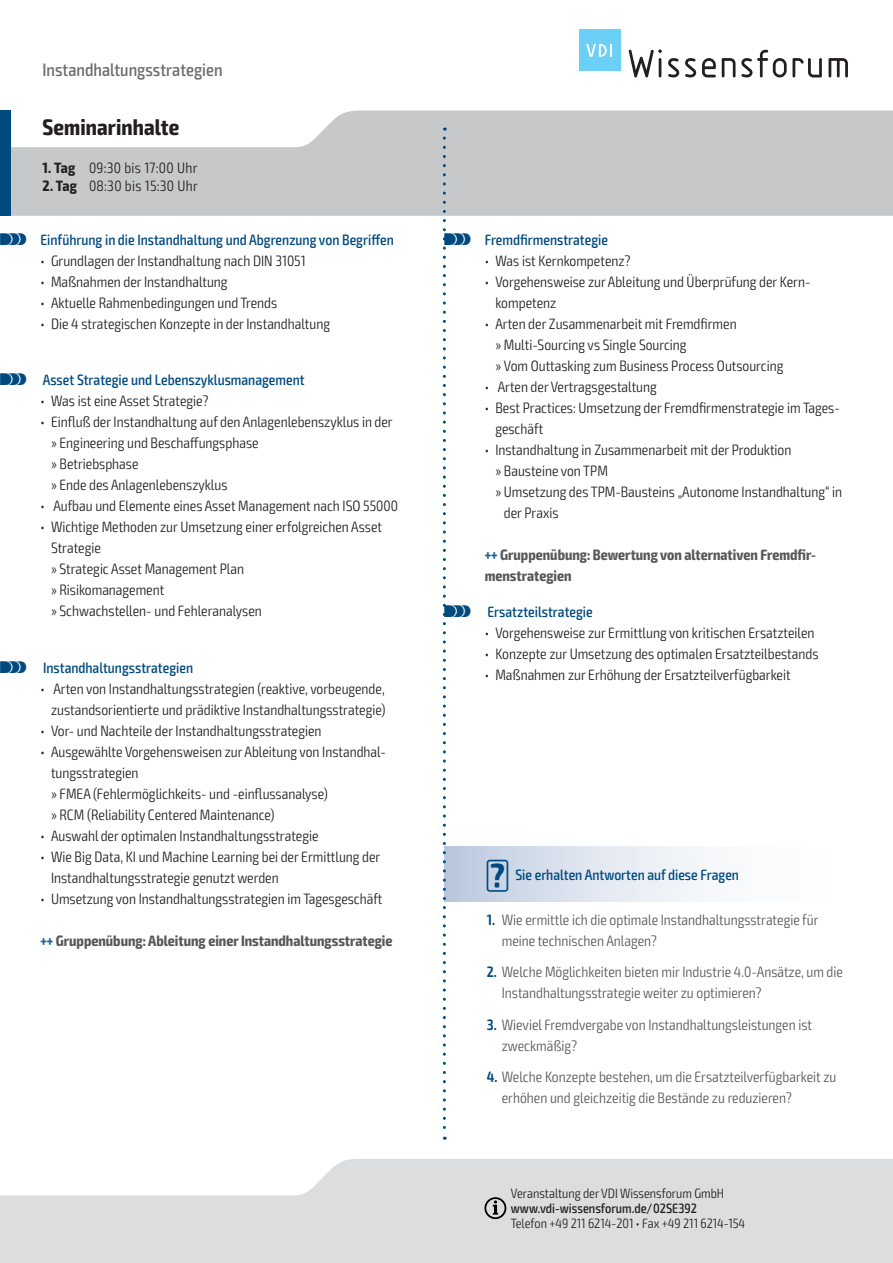
<style>
.page{position:relative;width:893px;height:1263px;background:#fff}
.page>*{position:absolute;margin:0;border:0;box-sizing:border-box;transform-origin:0 0}
.t1{font:700 condensed 22.5px "Exo 2";letter-spacing:.005em;color:#231f20}
.t2{font:500 condensed 18px "Exo 2";color:#6c6d70}
.t3{font:300 condensed 15px/21px "Exo 2";color:#231f20}
.t4{font:300 condensed 15px/21px "Exo 2";color:#57585a}
.t5{font:500 condensed 15px "Exo 2";color:#004a7f}
.t6{font:700 condensed 15px/21px "Exo 2";color:#57585a}
.t7{font:300 condensed 15px "Exo 2";letter-spacing:.02em;color:#231f20}
.t8{font:300 condensed 13.5px "Exo 2";color:#231f20}
.t9{font:500 condensed 13.5px "Exo 2";color:#231f20}
.s1{font-weight:700}
.s2{font-family:"VDI Iconset S4 A Regular";font-weight:400;font-stretch:normal}
.s3{color:#1c6194}
.s4{font-weight:600;color:#004a7f}
</style>
<div class="page">
<svg style="left:0;top:1159px;width:893px;height:104px;fill:#dcdddf"></svg>
<svg style="left:11px;top:111px;width:882px;height:105px;fill:#c7c8ca"></svg>
<div style="left:0;top:111px;width:11px;height:105px;background:#004a7f"></div>
<svg style="left:484px;top:1197px;width:22px;height:22px"></svg>
<svg style="left:629px;top:49px;width:33px;height:28px"></svg>
<svg style="left:668px;top:58px;width:11px;height:19px"></svg>
<svg style="left:685px;top:58px;width:11px;height:19px"></svg>
<svg style="left:702px;top:58px;width:14px;height:19px"></svg>
<svg style="left:722px;top:58px;width:13px;height:19px"></svg>
<svg style="left:741px;top:50px;width:81px;height:27px"></svg>
<svg style="left:828px;top:58px;width:20px;height:19px"></svg>
<div style="left:579px;top:30px;width:41px;height:41px;background:#6bcff6"></div>
<svg style="left:586px;top:44px;width:26px;height:13px"></svg>
<div style="left:446px;top:847px;width:445px;height:54px;background:linear-gradient(to right,#c6d1e4,#fff)"></div>
<svg style="left:443px;top:138px;width:3px;height:1002px"></svg>
<p class="t2" style="left:43px;top:59px;width:182px">Instandhaltungsstrategien</p>
<h1 class="t1" style="left:43px;top:113px;width:138px">Seminarinhalte</h1>
<p class="t7" style="left:43px;top:159px;width:157px"><span class="s1">1. Tag</span> 09:30 bis 17:00 Uhr</p>
<p class="t7" style="left:43px;top:177px;width:157px"><span class="s1">2. Tag</span> 08:30 bis 15:30 Uhr</p>
<p class="t5" style="left:0;top:230px;width:395px"><span class="s2">S</span> Einführung in die Instandhaltung und Abgrenzung von Begriffen</p>
<p class="t3" style="left:40px;top:250px;width:267px">• Grundlagen der Instandhaltung nach DIN 31051</p>
<p class="t3" style="left:40px;top:271px;width:189px">• Maßnahmen der Instandhaltung</p>
<p class="t3" style="left:40px;top:292px;width:238px">• Aktuelle Rahmenbedingungen und Trends</p>
<p class="t3" style="left:40px;top:313px;width:291px">• Die 4 strategischen Konzepte in der Instandhaltung</p>
<p class="t5" style="left:0;top:371px;width:306px"><span class="s2">S</span> Asset Strategie und Lebenszyklusmanagement</p>
<p class="t3" style="left:40px;top:391px;width:170px">• Was ist eine Asset Strategie?</p>
<p class="t3" style="left:51px;top:412px;width:343px;text-indent:-11px">• Einfluß der Instandhaltung auf den Anlagenlebenszyklus in der » Engineering und Beschaffungsphase<br>» Betriebsphase<br>» Ende des Anlagenlebenszyklus</p>
<p class="t3" style="left:40px;top:496px;width:359px">• Aufbau und Elemente eines Asset Management nach ISO 55000</p>
<p class="t3" style="left:51px;top:517px;width:332px;text-indent:-11px">• Wichtige Methoden zur Umsetzung einer erfolgreichen Asset Strategie<br>» Strategic Asset Management Plan<br>» Risikomanagement<br>» Schwachstellen- und Fehleranalysen</p>
<p class="t5" style="left:0;top:659px;width:195px"><span class="s2">S</span> Instandhaltungsstrategien</p>
<p class="t3" style="left:40px;top:679px;width:347px;text-align:right">• Arten von Instandhaltungsstrategien (reaktive, vorbeugende, zustandsorientierte und prädiktive Instandhaltungsstrategie)</p>
<p class="t3" style="left:40px;top:721px;width:283px">• Vor- und Nachteile der Instandhaltungsstrategien</p>
<p class="t3" style="left:51px;top:742px;width:336px;text-indent:-11px">• Ausgewählte Vorgehensweisen zur Ableitung von Instandhal&shy;tungsstrategien<br>» FMEA (Fehlermöglichkeits- und -einflussanalyse)<br>» RCM (Reliability Centered Maintenance)</p>
<p class="t3" style="left:40px;top:826px;width:280px">• Auswahl der optimalen Instandhaltungsstrategie</p>
<p class="t3" style="left:51px;top:847px;width:331px;text-indent:-11px">• Wie Big Data, KI und Machine Learning bei der Ermittlung der<br>Instandhaltungsstrategie genutzt werden</p>
<p class="t3" style="left:40px;top:889px;width:344px">• Umsetzung von Instandhaltungsstrategien im Tagesgeschäft</p>
<p class="t6" style="left:40px;top:931px;width:354px"><span class="s3">+++</span> Gruppenübung: Ableitung einer Instandhaltungsstrategie</p>
<p class="t5" style="left:444px;top:230px;width:165px"><span class="s2">S</span> Fremdfirmenstrategie</p>
<p class="t3" style="left:485px;top:250px;width:147px">• Was ist Kernkompetenz?</p>
<p class="t3" style="left:495px;top:271px;width:315px;text-indent:-11px">• Vorgehensweise zur Ableitung und Überprüfung der Kern&shy;kompetenz</p>
<p class="t3" style="left:495px;top:313px;width:289px;text-indent:-11px">• Arten der Zusammenarbeit mit Fremdfirmen<br>» Multi-Sourcing vs Single Sourcing<br>» Vom Outtasking zum Business Process Outsourcing</p>
<p class="t3" style="left:485px;top:376px;width:174px">• Arten der Vertragsgestaltung</p>
<p class="t3" style="left:495px;top:397px;width:346px;text-indent:-11px">• Best Practices: Umsetzung der Fremdfirmenstrategie im Tages&shy;geschäft</p>
<p class="t3" style="left:485px;top:439px;width:308px">• Instandhaltung in Zusammenarbeit mit der Produktion</p>
<p class="t3" style="left:495px;top:460px;width:114px">» Bausteine von TPM</p>
<p class="t3" style="left:495px;top:481px;width:348px">» Umsetzung des TPM-Bausteins „Autonome Instandhaltung“ in</p>
<p class="t3" style="left:504px;top:502px;width:56px">der Praxis</p>
<p class="t6" style="left:485px;top:544px;width:333px"><span class="s3">+++</span> Gruppenübung: Bewertung von alternativen Fremdfir&shy;menstrategien</p>
<p class="t5" style="left:444px;top:602px;width:150px"><span class="s2">S</span> Ersatzteilstrategie</p>
<p class="t3" style="left:485px;top:622px;width:331px">• Vorgehensweise zur Ermittlung von kritischen Ersatzteilen</p>
<p class="t3" style="left:485px;top:643px;width:335px">• Konzepte zur Umsetzung des optimalen Ersatzteilbestands</p>
<p class="t3" style="left:485px;top:664px;width:307px">• Maßnahmen zur Erhöhung der Ersatzteilverfügbarkeit</p>
<p class="t5" style="left:487px;top:866px;width:254px"><span class="s2">?</span> Sie erhalten Antworten auf diese Fragen</p>
<p class="t4" style="left:502px;top:909px;width:318px;text-indent:-15px"><span class="s4">1.</span> Wie ermittle ich die optimale Instandhaltungsstrategie für meine technischen Anlagen?</p>
<p class="t4" style="left:502px;top:962px;width:343px;text-indent:-15px"><span class="s4">2.</span> Welche Möglichkeiten bieten mir Industrie 4.0-Ansätze, um die<br>Instandhaltungsstrategie weiter zu optimieren?</p>
<p class="t4" style="left:502px;top:1014px;width:312px;text-indent:-15px"><span class="s4">3.</span> Wieviel Fremdvergabe von Instandhaltungsleistungen ist zweckmäßig?</p>
<p class="t4" style="left:502px;top:1067px;width:336px;text-indent:-15px"><span class="s4">4.</span> Welche Konzepte bestehen, um die Ersatzteilverfügbarkeit zu erhöhen und gleichzeitig die Bestände zu reduzieren?</p>
<p class="t8" style="left:511px;top:1185px;width:215px">Veranstaltung der VDI Wissensforum GmbH</p>
<p class="t9" style="left:511px;top:1200px;width:188px">www.vdi-wissensforum.de/02SE392</p>
<p class="t8" style="left:511px;top:1215px;width:236px">Telefon +49 211 6214-201 • Fax +49 211 6214-154</p>
</div>
